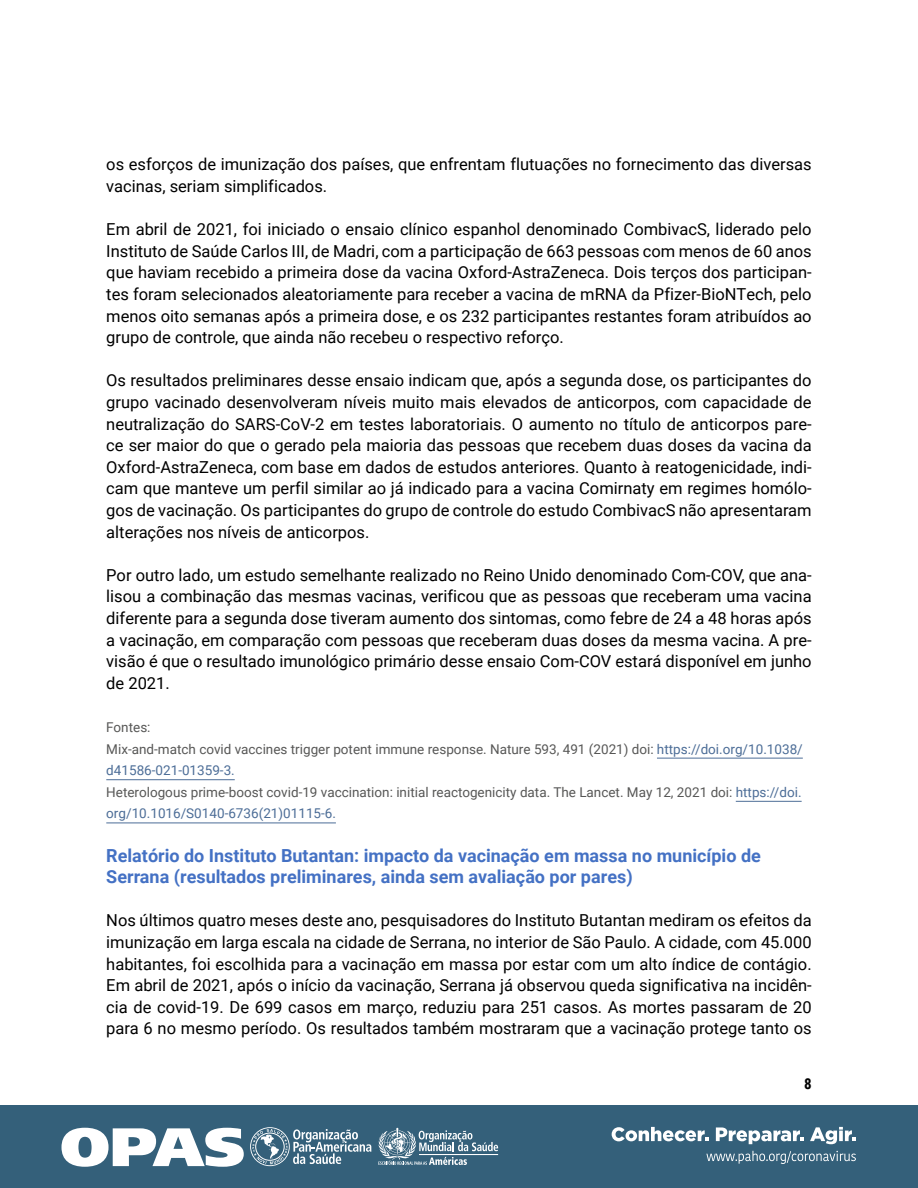
<style>
.page{position:relative;width:918px;height:1188px;background:#fff}
.page>*{position:absolute;margin:0;border:0;box-sizing:border-box;transform-origin:0 0}
.t1{font:700 18px/21.6px "Roboto";color:#4471c4}
.t2{font:16.5px/21.6px "Roboto";color:#000;text-align:justify}
.t3{font:700 15px "Roboto Condensed";color:#000}
.t4{font:13.5px/21.6px "Roboto";color:#575756}
.s1{color:#4c6d97}
</style>
<div class="page">
<div style="left:0;top:1106px;width:918px;height:82px;background:#34607a"></div>
<svg style="left:612px;top:1127px;width:96px;height:14px"></svg>
<svg style="left:716px;top:1127px;width:88px;height:17px"></svg>
<svg style="left:810px;top:1127px;width:46px;height:17px"></svg>
<svg style="left:706px;top:1151px;width:150px;height:13px"></svg>
<svg style="left:378px;top:1128px;width:120px;height:37px"></svg>
<svg style="left:250px;top:1127px;width:121px;height:39px"></svg>
<svg style="left:62px;top:1128px;width:182px;height:39px"></svg>
<hr style="left:657px;top:758px;width:146px;height:1px;background:#4c6d97">
<hr style="left:106px;top:779px;width:129px;height:1px;background:#4c6d97">
<hr style="left:736px;top:801px;width:66px;height:1px;background:#4c6d97">
<hr style="left:106px;top:823px;width:230px;height:1px;background:#4c6d97">
<p class="t2" style="left:106px;top:153px;width:707px">os esforços de imunização dos países, que enfrentam flutuações no fornecimento das diversas vacinas, seriam simplificados.</p>
<p class="t2" style="left:106px;top:218px;width:707px">Em abril de 2021, foi iniciado o ensaio clínico espanhol denominado CombivacS, liderado pelo Instituto de Saúde Carlos III, de Madri, com a participação de 663 pessoas com menos de 60 anos que haviam recebido a primeira dose da vacina Oxford-AstraZeneca. Dois terços dos participan&shy;tes foram selecionados aleatoriamente para receber a vacina de mRNA da Pfizer-BioNTech, pelo menos oito semanas após a primeira dose, e os 232 participantes restantes foram atribuídos ao grupo de controle, que ainda não recebeu o respectivo reforço.</p>
<p class="t2" style="left:106px;top:369px;width:707px">Os resultados preliminares desse ensaio indicam que, após a segunda dose, os participantes do grupo vacinado desenvolveram níveis muito mais elevados de anticorpos, com capacidade de neutralização do SARS-CoV-2 em testes laboratoriais. O aumento no título de anticorpos pare&shy;ce ser maior do que o gerado pela maioria das pessoas que recebem duas doses da vacina da Oxford-AstraZeneca, com base em dados de estudos anteriores. Quanto à reatogenicidade, indi&shy;cam que manteve um perfil similar ao já indicado para a vacina Comirnaty em regimes homólo&shy;gos de vacinação. Os participantes do grupo de controle do estudo CombivacS não apresentaram alterações nos níveis de anticorpos.</p>
<p class="t2" style="left:106px;top:564px;width:707px">Por outro lado, um estudo semelhante realizado no Reino Unido denominado Com-COV, que ana&shy;lisou a combinação das mesmas vacinas, verificou que as pessoas que receberam uma vacina diferente para a segunda dose tiveram aumento dos sintomas, como febre de 24 a 48 horas após a vacinação, em comparação com pessoas que receberam duas doses da mesma vacina. A pre&shy;visão é que o resultado imunológico primário desse ensaio Com-COV estará disponível em junho de 2021.</p>
<p class="t4" style="left:106px;top:716px;width:698px">Fontes:<br>Mix-and-match covid vaccines trigger potent immune response. Nature 593, 491 (2021) doi: <span class="s1">https://doi.org/10.1038/ d41586-021-01359-3.<br></span>Heterologous prime-boost covid-19 vaccination: initial reactogenicity data. The Lancet. May 12, 2021 doi: <span class="s1">https://doi. org/10.1016/S0140-6736(21)01115-6.</span></p>
<p class="t1" style="left:106px;top:844px;width:656px">Relatório do Instituto Butantan: impacto da vacinação em massa no município de<br>Serrana (resultados preliminares, ainda sem avaliação por pares)</p>
<p class="t2" style="left:106px;top:909px;width:707px;text-align:left">Nos últimos quatro meses deste ano, pesquisadores do Instituto Butantan mediram os efeitos da imunização em larga escala na cidade de Serrana, no interior de São Paulo. A cidade, com 45.000 habitantes, foi escolhida para a vacinação em massa por estar com um alto índice de contágio.<br>Em abril de 2021, após o início da vacinação, Serrana já observou queda significativa na incidên&shy;cia de covid-19. De 699 casos em março, reduziu para 251 casos. As mortes passaram de 20 para 6 no mesmo período. Os resultados também mostraram que a vacinação protege tanto os</p>
<p class="t3" style="left:804px;top:1073px;width:9px">8</p>
</div>
